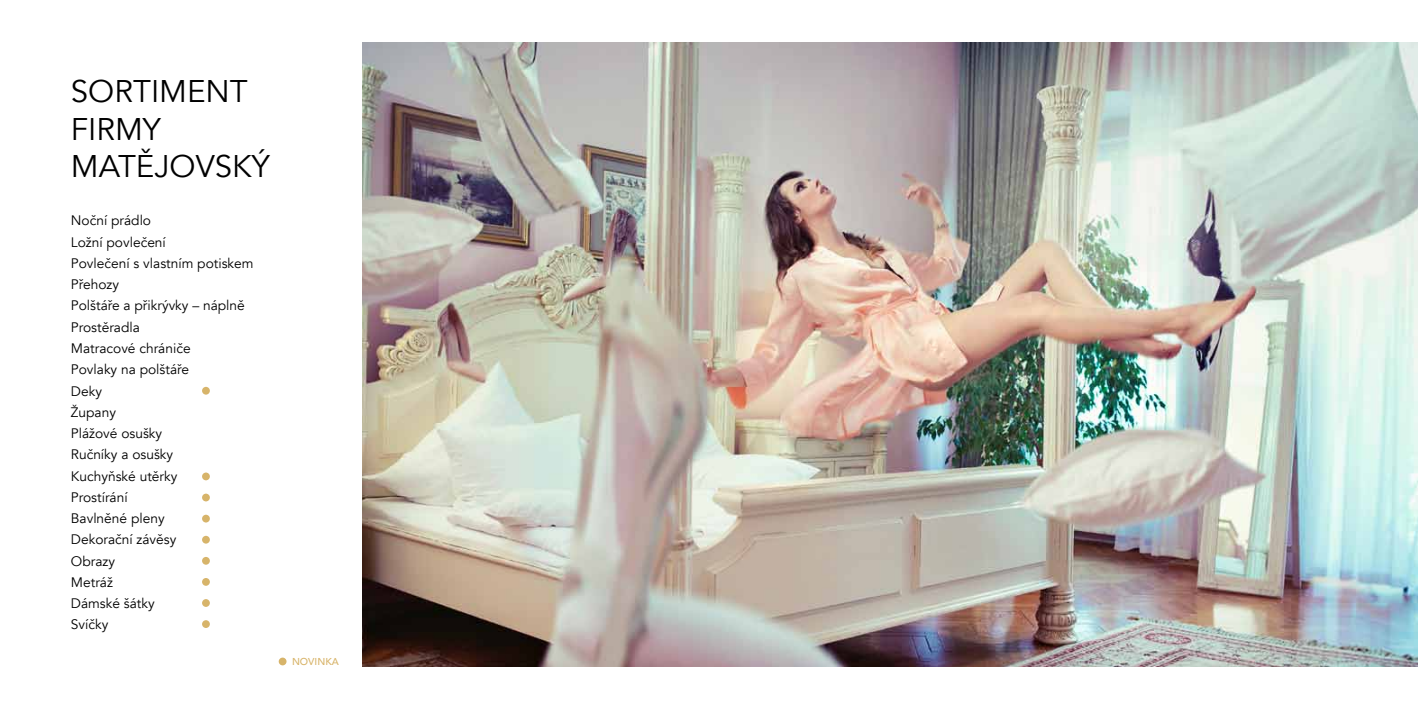
<style>
.page{position:relative;width:1418px;height:709px;background:#fff}
.page>*{position:absolute;margin:0;border:0;box-sizing:border-box;transform-origin:0 0}
.t1{font:31.25px/37.5px "Avenir";color:#000}
.t2{font:13.75px/21.2px "Avenir";color:#000}
.t3{font:500 10px "Avenir";color:#d8b46a}
</style>
<div class="page">
<img style="left:362px;top:43px;width:1055px;height:623px">
<div style="left:202px;top:387px;width:8px;height:7px;background:#d7b46a;border-radius:50%"></div>
<div style="left:202px;top:472px;width:8px;height:8px;background:#d7b46a;border-radius:50%"></div>
<div style="left:202px;top:493px;width:8px;height:8px;background:#d7b46a;border-radius:50%"></div>
<div style="left:202px;top:514px;width:8px;height:8px;background:#d7b46a;border-radius:50%"></div>
<div style="left:202px;top:536px;width:8px;height:7px;background:#d7b46a;border-radius:50%"></div>
<div style="left:202px;top:557px;width:8px;height:7px;background:#d7b46a;border-radius:50%"></div>
<div style="left:202px;top:578px;width:8px;height:8px;background:#d7b46a;border-radius:50%"></div>
<div style="left:202px;top:599px;width:8px;height:8px;background:#d7b46a;border-radius:50%"></div>
<div style="left:202px;top:620px;width:8px;height:8px;background:#d7b46a;border-radius:50%"></div>
<div style="left:279px;top:657px;width:7px;height:8px;background:#d7b46a;border-radius:50%"></div>
<h1 class="t1" style="left:71px;top:73px;width:200px">SORTIMENT<br>FIRMY<br>MATĚJOVSKÝ</h1>
<p class="t2" style="left:71px;top:210px;width:184px">Noční prádlo<br>Ložní povlečení<br>Povlečení s vlastním potiskem<br>Přehozy<br>Polštáře a přikrývky – náplně<br>Prostěradla<br>Matracové chrániče<br>Povlaky na polštáře<br>Deky<br>Župany<br>Plážové osušky<br>Ručníky a osušky<br>Kuchyňské utěrky<br>Prostírání<br>Bavlněné pleny<br>Dekorační závěsy<br>Obrazy<br>Metráž<br>Dámské šátky<br>Svíčky</p>
<p class="t3" style="left:292px;top:653px;width:48px">NOVINKA</p>
</div>
